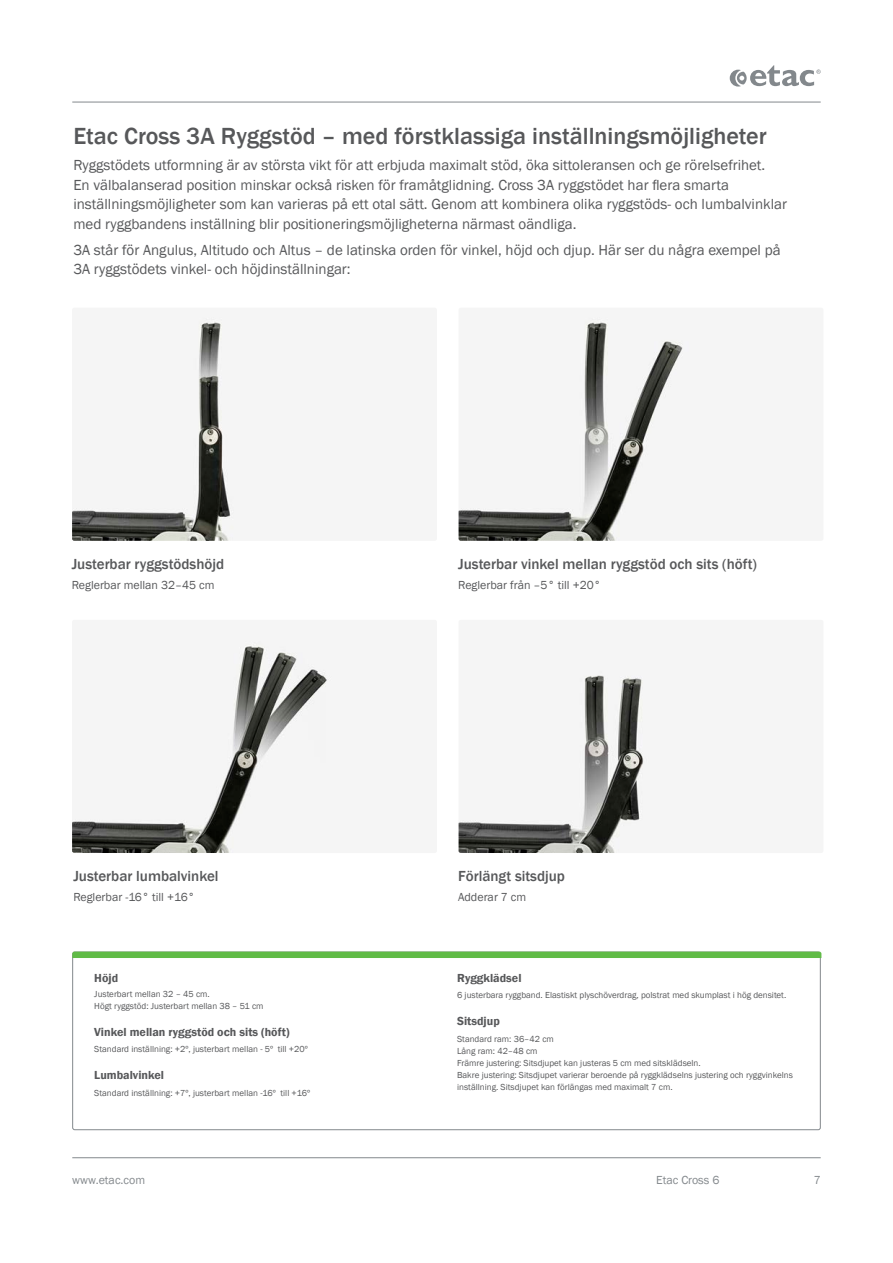
<style>
.page{position:relative;width:893px;height:1263px;background:#fff}
.page>*{position:absolute;margin:0;border:0;box-sizing:border-box;transform-origin:0 0}
._4__Header_-_Basic_b{font:500 24px "Franklin Gothic";color:#57585a}
._4__Body_-_basic_bod{font:15px/19.5px "Franklin Gothic";color:#57585a}
._5__Header_-_Feature{font:500 15px "Franklin Gothic";color:#57585a}
._5__Body_-_Features{font:12px "Franklin Gothic";color:#57585a}
._6__Header_-_Facts{font:600 12px "Franklin Gothic";color:#57585a}
.t1{font:12px "Franklin Gothic";color:#83888c}
._6__Body_-_Facts{font:600 12px "Franklin Gothic";color:#57585a}
._6__Body_-_Facts-2{font:9px/12px "Franklin Gothic";color:#57585a}
</style>
<div class="page">
<img style="left:72px;top:641px;width:260px;height:212px">
<img style="left:72px;top:317px;width:162px;height:224px">
<img style="left:459px;top:670px;width:190px;height:183px">
<img style="left:459px;top:317px;width:230px;height:224px">
<hr style="left:72px;top:102px;width:749px;height:1px;background:#83888c">
<hr style="left:72px;top:1157px;width:749px;height:1px;background:#83888c">
<svg style="left:730px;top:65px;width:91px;height:22px"></svg>
<div style="left:72px;top:952px;width:749px;height:6px;background:#60bb46"></div>
<p class="_4__Header_-_Basic_b" style="left:73px;top:122px;width:695px">Etac Cross 3A Ryggstöd – med förstklassiga inställningsmöjligheter</p>
<p class="_4__Body_-_basic_bod" style="left:73px;top:156px;width:715px">Ryggstödets utformning är av största vikt för att erbjuda maximalt stöd, öka sittoleransen och ge rörelsefrihet.<br>En välbalanserad position minskar också risken för framåtglidning. Cross 3A ryggstödet har flera smarta inställningsmöjligheter som kan varieras på ett otal sätt. Genom att kombinera olika ryggstöds- och lumbalvinklar med ryggbandens inställning blir positioneringsmöjligheterna närmast oändliga.</p>
<p class="_4__Body_-_basic_bod" style="left:73px;top:240px;width:709px">3A står för Angulus, Altitudo och Altus – de latinska orden för vinkel, höjd och djup. Här ser du några exempel på<br>3A ryggstödets vinkel- och höjdinställningar:</p>
<p class="_5__Header_-_Feature" style="left:72px;top:554px;width:154px">Justerbar ryggstödshöjd</p>
<p class="_5__Body_-_Features" style="left:72px;top:577px;width:144px">Reglerbar mellan 32–45 cm</p>
<p class="_5__Header_-_Feature" style="left:458px;top:554px;width:300px">Justerbar vinkel mellan ryggstöd och sits (höft)</p>
<p class="_5__Body_-_Features" style="left:458px;top:577px;width:144px">Reglerbar från –5° till +20°</p>
<p class="_5__Header_-_Feature" style="left:73px;top:867px;width:147px">Justerbar lumbalvinkel</p>
<p class="_5__Body_-_Features" style="left:73px;top:889px;width:123px">Reglerbar -16° till +16°</p>
<p class="_5__Header_-_Feature" style="left:458px;top:867px;width:108px">Förlängt sitsdjup</p>
<p class="_5__Body_-_Features" style="left:458px;top:889px;width:70px">Adderar 7 cm</p>
<p class="_6__Body_-_Facts" style="left:94px;top:971px;width:25px">Höjd</p>
<p class="_6__Body_-_Facts-2" style="left:94px;top:988px;width:117px">Justerbart mellan 32 – 45 cm.</p>
<p class="_6__Body_-_Facts-2" style="left:94px;top:1000px;width:171px">Högt ryggstöd: Justerbart mellan 38 – 51 cm</p>
<p class="_6__Header_-_Facts" style="left:94px;top:1025px;width:197px">Vinkel mellan ryggstöd och sits (höft)</p>
<p class="_6__Body_-_Facts-2" style="left:94px;top:1043px;width:215px">Standard inställning: +2º, justerbart mellan - 5º till +20º</p>
<p class="_6__Header_-_Facts" style="left:94px;top:1068px;width:71px">Lumbalvinkel</p>
<p class="_6__Body_-_Facts-2" style="left:94px;top:1087px;width:217px">Standard inställning: +7º, justerbart mellan -16º till +16º</p>
<p class="_6__Header_-_Facts" style="left:457px;top:971px;width:66px">Ryggklädsel</p>
<p class="_6__Body_-_Facts-2" style="left:457px;top:989px;width:331px">6 justerbara ryggband. Elastiskt plyschöverdrag, polstrat med skumplast i hög densitet.</p>
<p class="_6__Header_-_Facts" style="left:457px;top:1014px;width:44px">Sitsdjup</p>
<p class="_6__Body_-_Facts-2" style="left:457px;top:1033px;width:98px">Standard ram: 36–42 cm</p>
<p class="_6__Body_-_Facts-2" style="left:457px;top:1045px;width:82px">Lång ram: 42–48 cm</p>
<p class="_6__Body_-_Facts-2" style="left:457px;top:1057px;width:245px">Främre justering: Sitsdjupet kan justeras 5 cm med sitsklädseln.</p>
<p class="_6__Body_-_Facts-2" style="left:457px;top:1069px;width:337px">Bakre justering: Sitsdjupet varierar beroende på ryggklädselns justering och ryggvinkelns inställning. Sitsdjupet kan förlängas med maximalt 7 cm.</p>
<p class="t1" style="left:72px;top:1173px;width:74px">www.etac.com</p>
<p class="t1" style="left:656px;top:1173px;width:65px">Etac Cross 6</p>
<p class="t1" style="left:814px;top:1173px;width:9px">7</p>
</div>
